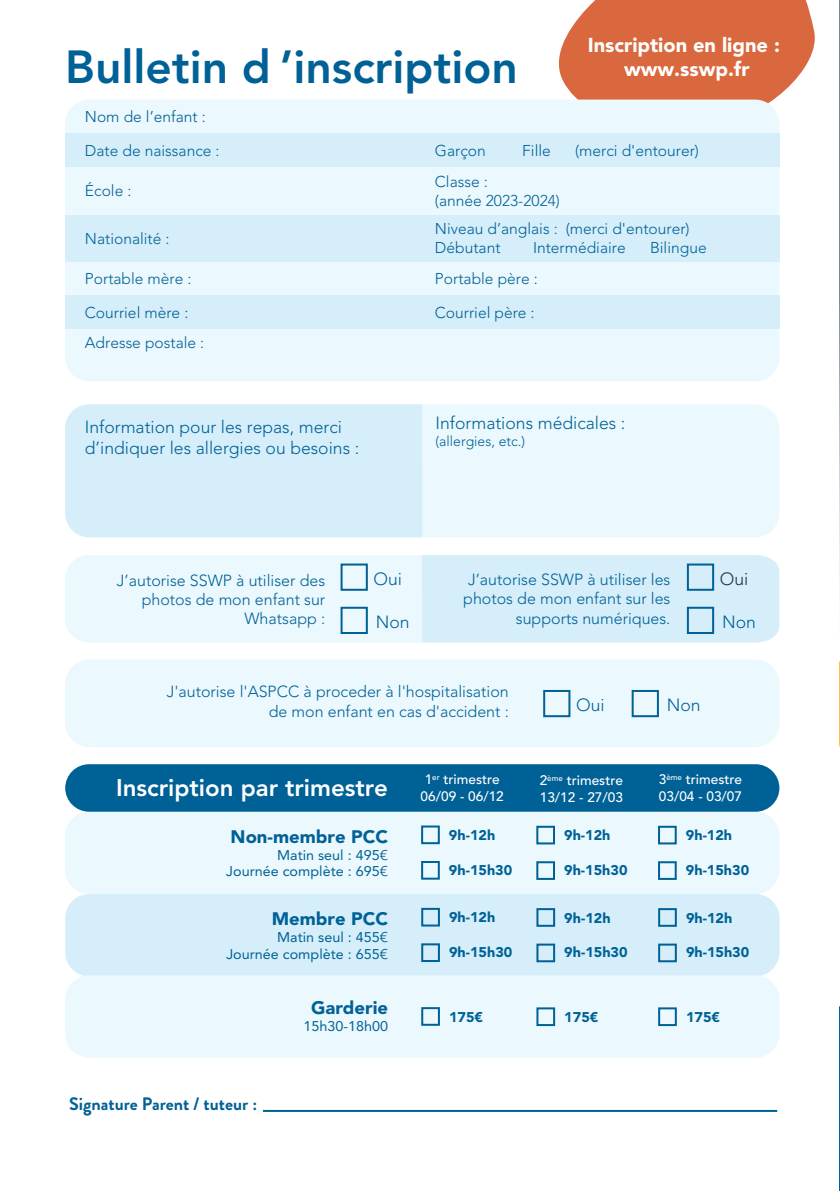
<style>
.page{position:relative;width:840px;height:1191px;background:#fff}
.page>*{position:absolute;margin:0;border:0;box-sizing:border-box;transform-origin:0 0}
.t1{font:800 46px "Avenir LT Pro";color:#006196}
.t2{font:800 24px "Avenir LT Pro";color:#fff}
.t3{font:900 20px/24px "Avenir LT Pro";color:#fff;text-align:center}
.t4{font:900 18px "Avenir LT Pro";color:#006196}
.t5{font:700 18px "Brandon Grotesque";color:#006196}
.t6{font:300 17.6px/21px "Avenir LT Pro";color:#006196}
.t7{font:300 17.6px "Avenir LT Pro";color:#213152}
.t8{font:300 16px/19.2px "Avenir LT Pro";color:#006196;text-align:right}
.t9{font:300 15.6px/34px "Avenir LT Pro";color:#006196}
.t10{font:900 14px "Avenir LT Pro";color:#006196}
.t11{font:14px/16.8px "Avenir LT Pro";color:#006196;text-align:right}
.t12{font:300 14px "Avenir LT Pro";color:#006196}
.t13{font:500 13.6px/16.4px "Avenir LT Pro";color:#fff}
</style>
<div class="page">
<svg style="left:558px;top:0;width:257px;height:131px;background:#de7b57"></svg>
<div style="left:65px;top:811px;width:714px;height:83px;background:#ebf8fd;border-radius:24px"></div>
<div style="left:65px;top:764px;width:714px;height:47px;background:#006196;border-radius:24px"></div>
<div style="left:65px;top:100px;width:713px;height:281px;background:#ebf8fd;border-radius:24px"></div>
<div style="left:65px;top:133px;width:713px;height:34px;background:#d5eefa"></div>
<div style="left:65px;top:215px;width:714px;height:46px;background:#d5eefa"></div>
<div style="left:65px;top:295px;width:714px;height:34px;background:#d5eefa"></div>
<div style="left:65px;top:404px;width:713px;height:133px;background:#ebf8fd;border-radius:24px"></div>
<div style="left:65px;top:404px;width:357px;height:133px;background:#d5eefa"></div>
<div style="left:65px;top:555px;width:713px;height:87px;background:#ebf8fd;border-radius:24px"></div>
<div style="left:422px;top:555px;width:356px;height:87px;background:#d5eefa"></div>
<hr style="left:263px;top:1110px;width:513px;height:2px;background:#006196">
<div style="left:421px;top:825px;width:18px;height:19px;border:2px solid #006196"></div>
<div style="left:340px;top:563px;width:27px;height:28px;border:2px solid #006196"></div>
<div style="left:340px;top:607px;width:27px;height:27px;border:2px solid #006196"></div>
<div style="left:686px;top:563px;width:27px;height:28px;border:2px solid #006196"></div>
<div style="left:686px;top:607px;width:27px;height:27px;border:2px solid #006196"></div>
<div style="left:421px;top:861px;width:18px;height:18px;border:2px solid #006196"></div>
<div style="left:536px;top:825px;width:18px;height:19px;border:2px solid #006196"></div>
<div style="left:536px;top:861px;width:18px;height:19px;border:2px solid #006196"></div>
<div style="left:657px;top:825px;width:19px;height:19px;border:2px solid #006196"></div>
<div style="left:657px;top:861px;width:19px;height:19px;border:2px solid #006196"></div>
<div style="left:65px;top:894px;width:714px;height:82px;background:#d5eefa;border-radius:24px"></div>
<div style="left:421px;top:908px;width:18px;height:18px;border:2px solid #006196"></div>
<div style="left:421px;top:943px;width:18px;height:19px;border:2px solid #006196"></div>
<div style="left:536px;top:908px;width:19px;height:18px;border:2px solid #006196"></div>
<div style="left:536px;top:943px;width:19px;height:19px;border:2px solid #006196"></div>
<div style="left:657px;top:908px;width:19px;height:18px;border:2px solid #006196"></div>
<div style="left:657px;top:943px;width:19px;height:19px;border:2px solid #006196"></div>
<div style="left:65px;top:975px;width:714px;height:82px;background:#ebf8fd;border-radius:24px"></div>
<div style="left:421px;top:1007px;width:18px;height:18px;border:2px solid #006196"></div>
<div style="left:536px;top:1007px;width:19px;height:19px;border:2px solid #006196"></div>
<div style="left:657px;top:1007px;width:19px;height:19px;border:2px solid #006196"></div>
<div style="left:65px;top:659px;width:714px;height:88px;background:#ebf8fd;border-radius:24px"></div>
<div style="left:543px;top:690px;width:27px;height:27px;border:2px solid #006196"></div>
<div style="left:631px;top:690px;width:27px;height:27px;border:2px solid #006196"></div>
<h1 class="t1" style="left:65px;top:40px;width:454px">Bulletin d ’inscription</h1>
<p class="t3" style="left:587px;top:33px;width:193px">Inscription en ligne : www.sswp.fr</p>
<p class="t9" style="left:85px;top:99px;width:136px">Nom de l’enfant :<br>Date de naissance :</p>
<p class="t9" style="left:434px;top:133px;width:52px">Garçon</p>
<p class="t9" style="left:522px;top:133px;width:30px">Fille</p>
<p class="t9" style="left:575px;top:133px;width:125px">(merci d'entourer)</p>
<p class="t9" style="left:85px;top:174px;width:48px">École :</p>
<p class="t9" style="left:434px;top:171px;width:126px;line-height:19.4px">Classe :<br>(année 2023-2024)</p>
<p class="t9" style="left:85px;top:221px;width:86px">Nationalité :</p>
<p class="t9" style="left:434px;top:220px;width:256px;line-height:18.6px">Niveau d’anglais : (merci d'entourer)<br>Débutant</p>
<p class="t9" style="left:532px;top:231px;width:94px">Intermédiaire</p>
<p class="t9" style="left:649px;top:231px;width:58px">Bilingue</p>
<p class="t9" style="left:85px;top:261px;width:108px">Portable mère :</p>
<p class="t9" style="left:434px;top:261px;width:104px">Portable père :</p>
<p class="t9" style="left:85px;top:295px;width:105px">Courriel mère :</p>
<p class="t9" style="left:434px;top:295px;width:101px">Courriel père :</p>
<p class="t9" style="left:85px;top:326px;width:121px">Adresse postale :</p>
<p class="t6" style="left:85px;top:416px;width:276px">Information pour les repas, merci d’indiquer les allergies ou besoins :</p>
<p class="t6" style="left:435px;top:412px;width:191px">Informations médicales :</p>
<p class="t12" style="left:435px;top:433px;width:91px">(allergies, etc.)</p>
<p class="t6" style="left:373px;top:568px;width:30px">Oui</p>
<p class="t6" style="left:375px;top:611px;width:35px">Non</p>
<p class="t8" style="left:117px;top:570px;width:210px">J’autorise SSWP à utiliser des photos de mon enfant sur<br>Whatsapp :</p>
<p class="t8" style="left:463px;top:570px;width:208px">J’autorise SSWP à utiliser les photos de mon enfant sur les supports numériques.</p>
<p class="t7" style="left:719px;top:568px;width:30px">Oui</p>
<p class="t6" style="left:721px;top:611px;width:35px">Non</p>
<p class="t8" style="left:167px;top:682px;width:343px">J'autorise l'ASPCC à proceder à l'hospitalisation de mon enfant en cas d'accident :</p>
<p class="t6" style="left:576px;top:694px;width:30px">Oui</p>
<p class="t6" style="left:666px;top:694px;width:35px">Non</p>
<h2 class="t2" style="left:116px;top:774px;width:273px">Inscription par trimestre</h2>
<p class="t4" style="left:230px;top:825px;width:159px">Non-membre PCC</p>
<p class="t11" style="left:226px;top:846px;width:163px">Matin seul : 495€<br>Journée complète : 695€</p>
<p class="t4" style="left:271px;top:908px;width:118px">Membre PCC</p>
<p class="t11" style="left:226px;top:928px;width:163px">Matin seul : 455€<br>Journée complète : 655€</p>
<p class="t5" style="left:69px;top:1091px;width:189px">Signature Parent / tuteur :</p>
<p class="t4" style="left:311px;top:997px;width:78px">Garderie</p>
<p class="t11" style="left:303px;top:1018px;width:86px">15h30-18h00</p>
<p class="t13" style="left:420px;top:771px;width:85px">1<sup>er</sup> trimestre<br>06/09 - 06/12</p>
<p class="t10" style="left:448px;top:826px;width:48px">9h-12h</p>
<p class="t10" style="left:448px;top:861px;width:65px">9h-15h30</p>
<p class="t10" style="left:449px;top:909px;width:48px">9h-12h</p>
<p class="t10" style="left:449px;top:943px;width:65px">9h-15h30</p>
<p class="t13" style="left:539px;top:772px;width:85px">2<sup>ème</sup> trimestre<br>13/12 - 27/03</p>
<p class="t13" style="left:658px;top:771px;width:85px">3<sup>ème</sup> trimestre<br>03/04 - 03/07</p>
<p class="t10" style="left:564px;top:827px;width:48px">9h-12h</p>
<p class="t10" style="left:564px;top:861px;width:65px">9h-15h30</p>
<p class="t10" style="left:564px;top:909px;width:48px">9h-12h</p>
<p class="t10" style="left:564px;top:944px;width:65px">9h-15h30</p>
<p class="t10" style="left:685px;top:827px;width:48px">9h-12h</p>
<p class="t10" style="left:685px;top:861px;width:65px">9h-15h30</p>
<p class="t10" style="left:685px;top:909px;width:48px">9h-12h</p>
<p class="t10" style="left:685px;top:944px;width:65px">9h-15h30</p>
<p class="t10" style="left:449px;top:1008px;width:36px">175€</p>
<p class="t10" style="left:564px;top:1008px;width:36px">175€</p>
<p class="t10" style="left:685px;top:1008px;width:36px">175€</p>
</div>
